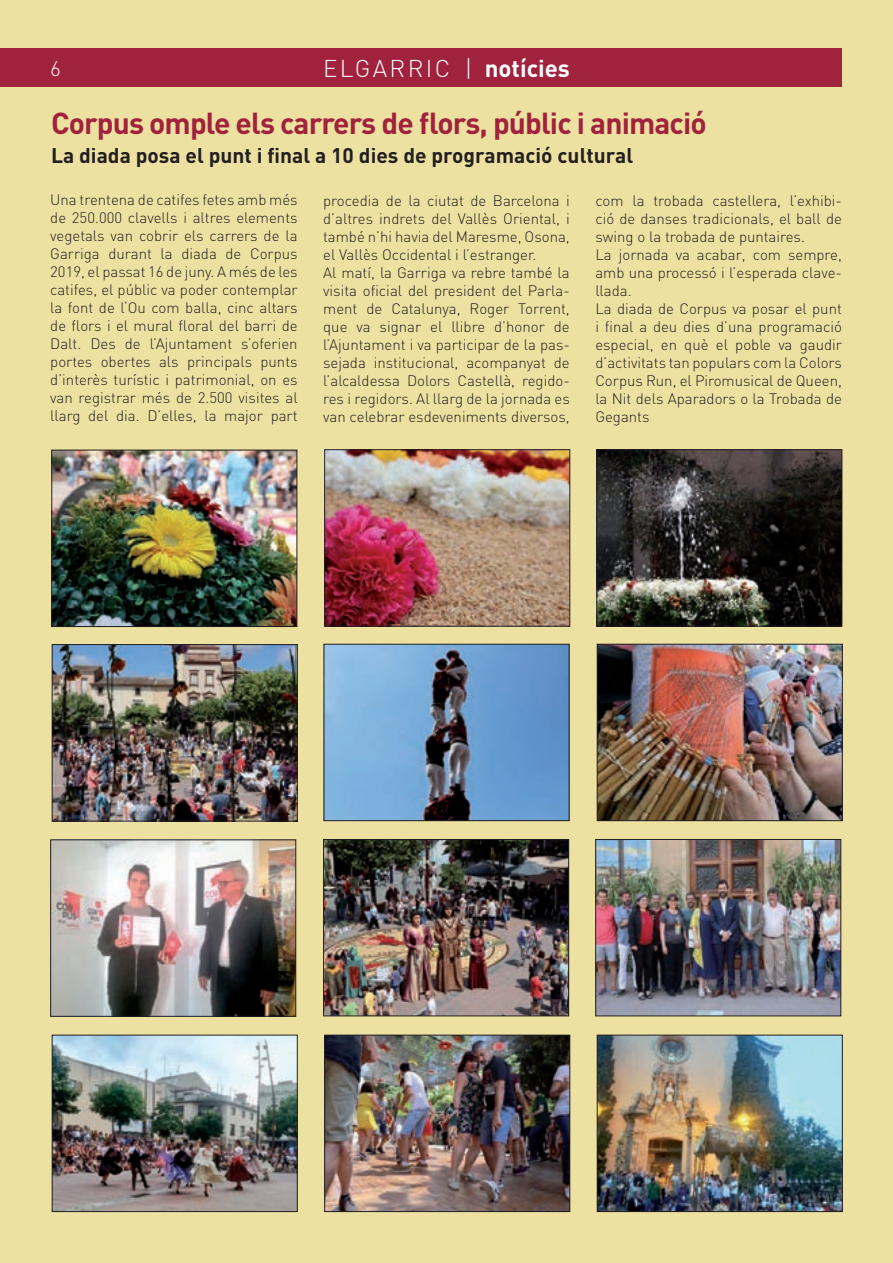
<style>
.page{position:relative;width:893px;height:1263px;background:#ede1a2}
.page>*{position:absolute;margin:0;border:0;box-sizing:border-box;transform-origin:0 0}
.t1{font:700 30px "DIN";letter-spacing:-.03em;color:#a0223c}
.t2{font:300 24px "DIN";color:#fff}
.t3{font:700 21px "DIN";color:#231f20}
.t4{font:300 21px "DIN";color:#fff}
.t5{font:300 15px/18px "DIN";color:#231f20}
.s1{font-weight:700}
</style>
<div class="page">
<div style="left:0;top:48px;width:842px;height:38px;background:#a0223c"></div>
<img style="left:53px;top:452px;width:242px;height:173px">
<div style="left:51px;top:450px;width:246px;height:177px;border:1px solid #231f20"></div>
<img style="left:54px;top:646px;width:242px;height:173px">
<div style="left:52px;top:644px;width:246px;height:177px;border:1px solid #231f20"></div>
<img style="left:52px;top:841px;width:242px;height:174px">
<div style="left:50px;top:839px;width:246px;height:178px;border:1px solid #231f20"></div>
<img style="left:54px;top:1037px;width:242px;height:173px">
<div style="left:52px;top:1035px;width:246px;height:177px;border:1px solid #231f20"></div>
<img style="left:326px;top:451px;width:242px;height:173px">
<div style="left:324px;top:449px;width:246px;height:177px;border:1px solid #231f20"></div>
<img style="left:326px;top:646px;width:241px;height:173px">
<div style="left:324px;top:644px;width:245px;height:177px;border:1px solid #231f20"></div>
<img style="left:325px;top:841px;width:242px;height:173px">
<div style="left:323px;top:839px;width:246px;height:177px;border:1px solid #231f20"></div>
<img style="left:599px;top:1037px;width:242px;height:173px">
<div style="left:597px;top:1035px;width:246px;height:177px;border:1px solid #231f20"></div>
<img style="left:598px;top:451px;width:242px;height:173px">
<div style="left:596px;top:449px;width:246px;height:177px;border:1px solid #231f20"></div>
<img style="left:599px;top:646px;width:242px;height:173px">
<div style="left:597px;top:644px;width:246px;height:177px;border:1px solid #231f20"></div>
<img style="left:597px;top:841px;width:242px;height:173px">
<div style="left:595px;top:839px;width:246px;height:177px;border:1px solid #231f20"></div>
<img style="left:326px;top:1037px;width:242px;height:173px">
<div style="left:324px;top:1035px;width:246px;height:177px;border:1px solid #231f20"></div>
<h3 class="t4" style="left:50px;top:55px;width:12px">6</h3>
<h2 class="t2" style="left:323px;top:54px;width:248px">ELGARRIC | <span class="s1">notícies</span></h2>
<h1 class="t1" style="left:51px;top:104px;width:657px">Corpus omple els carrers de flors, públic i animació</h1>
<h3 class="t3" style="left:51px;top:142px;width:584px">La diada posa el punt i final a 10 dies de programació cultural</h3>
<p class="t5" style="left:323px;top:191px;width:248px">procedia de la ciutat de Barcelona i d’altres indrets del Vallès Oriental, i també n’hi havia del Maresme, Osona, el Vallès Occidental i l’estranger.<br>Al matí, la Garriga va rebre també la visita oficial del president del Parla&shy;ment de Catalunya, Roger Torrent, que va signar el llibre d’honor de l’Ajuntament i va participar de la pas&shy;sejada institucional, acompanyat de l’alcaldessa Dolors Castellà, regido&shy;res i regidors. Al llarg de la jornada es van celebrar esdeveniments diversos,</p>
<p class="t5" style="left:595px;top:191px;width:248px">com la trobada castellera, l’exhibi&shy;ció de danses tradicionals, el ball de swing o la trobada de puntaires.<br>La jornada va acabar, com sempre, amb una processó i l’esperada clave&shy;llada.<br>La diada de Corpus va posar el punt i final a deu dies d’una programació especial, en què el poble va gaudir d’activitats tan populars com la Colors<br>Corpus Run, el Piromusical de Queen, la Nit dels Aparadors o la Trobada de<br>Gegants</p>
<p class="t5" style="left:50px;top:191px;width:249px;text-align:justify">Una trentena de catifes fetes amb més de 250.000 clavells i altres elements vegetals van cobrir els carrers de la Garriga durant la diada de Corpus 2019, el passat 16 de juny. A més de les catifes, el públic va poder contemplar la font de l‘Ou com balla, cinc altars de flors i el mural floral del barri de Dalt. Des de l’Ajuntament s’oferien portes obertes als principals punts d’interès turístic i patrimonial, on es van registrar més de 2.500 visites al llarg del dia. D’elles, la major part</p>
</div>
